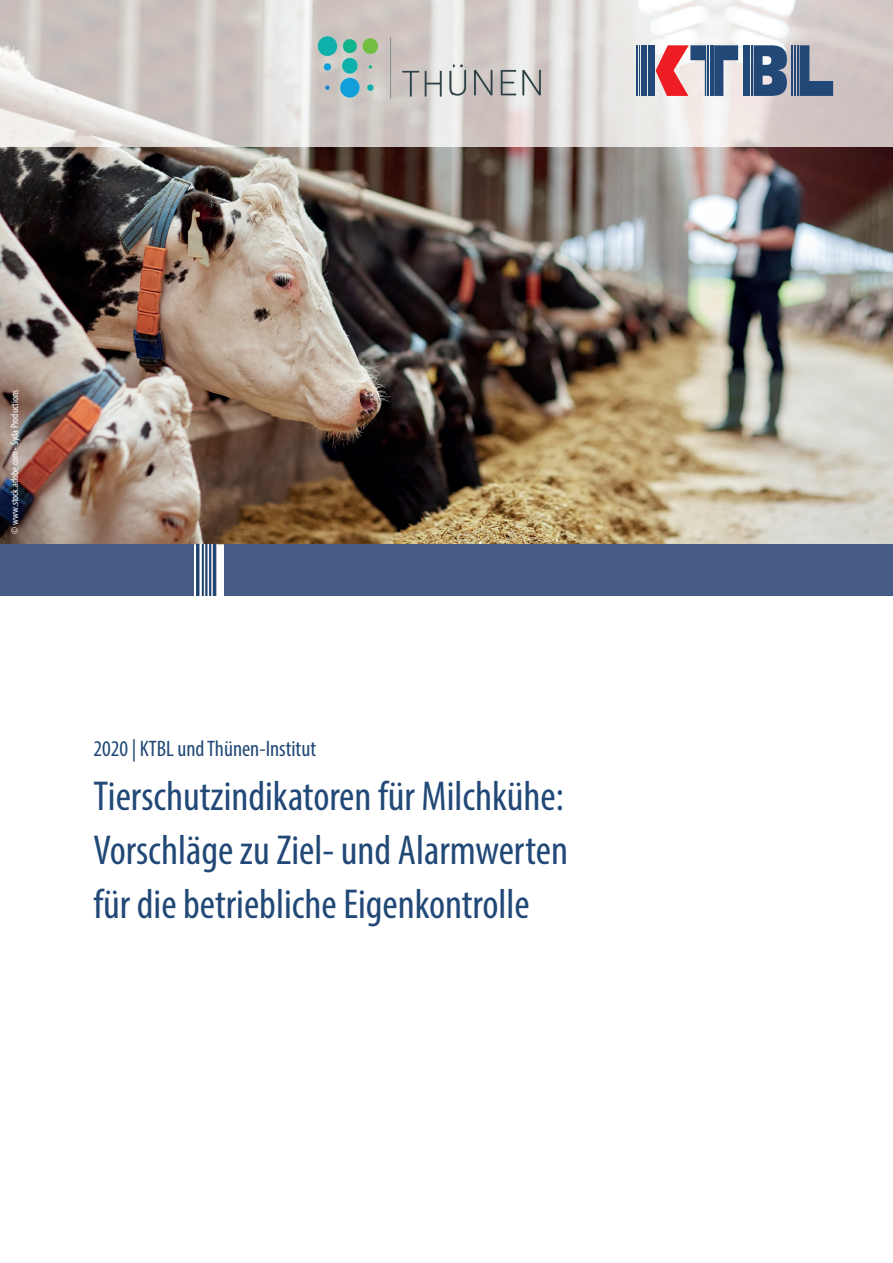
<style>
.page{position:relative;width:893px;height:1263px;background:#fff}
.page>*{position:absolute;margin:0;border:0;box-sizing:border-box;transform-origin:0 0}
.t1{font:condensed 42px/54px "Myriad Pro";color:#214876;text-align:justify}
.t2{font:condensed 22.5px "Myriad Pro";color:#214876}
.t3{font:condensed 10.5px "Myriad Pro";color:#fff}
</style>
<div class="page">
<img style="left:0;top:147px;width:893px;height:397px">
<img style="left:0;top:0;width:315px;height:147px">
<img style="left:315px;top:0;width:578px;height:49px">
<img style="left:550px;top:49px;width:343px;height:98px">
<svg style="left:656px;top:45px;width:50px;height:51px;background:#da8a90"></svg>
<hr style="left:707px;top:45px;width:2px;height:51px;background:#214876">
<hr style="left:710px;top:45px;width:1px;height:51px;background:#214876">
<hr style="left:712px;top:45px;width:1px;height:51px;background:#214876">
<svg style="left:714px;top:45px;width:24px;height:51px"></svg>
<hr style="left:791px;top:45px;width:1px;height:51px;background:#214876">
<hr style="left:794px;top:45px;width:2px;height:51px;background:#214876">
<hr style="left:797px;top:45px;width:1px;height:51px;background:#214876">
<svg style="left:800px;top:45px;width:33px;height:51px;background:#7a879d"></svg>
<hr style="left:743px;top:45px;width:2px;height:51px;background:#214876">
<hr style="left:747px;top:45px;width:1px;height:51px;background:#214876">
<svg style="left:754px;top:45px;width:33px;height:51px;background:#416187"></svg>
<hr style="left:749px;top:45px;width:1px;height:51px;background:#214876">
<hr style="left:751px;top:45px;width:1px;height:51px;background:#214876">
<hr style="left:636px;top:45px;width:2px;height:51px;background:#214876">
<hr style="left:639px;top:45px;width:1px;height:51px;background:#214876">
<hr style="left:641px;top:45px;width:1px;height:51px;background:#214876">
<hr style="left:643px;top:45px;width:1px;height:51px;background:#214876">
<hr style="left:645px;top:45px;width:2px;height:51px;background:#214876">
<div style="left:648px;top:45px;width:7px;height:51px;background:#214876"></div>
<div style="left:225px;top:544px;width:668px;height:51px;background:#465c84"></div>
<div style="left:0;top:544px;width:193px;height:51px;background:#465c84"></div>
<img style="left:196px;top:544px;width:20px;height:51px">
<img style="left:309px;top:3px;width:241px;height:147px">
<p class="t3" style="left:8px;top:534px;width:146px;rotate:-90deg">© www.stock.adobe.com - Syda Productions</p>
<p class="t2" style="left:94px;top:735px;width:224px">2020 | KTBL und Thünen-Institut</p>
<p class="t1" style="left:94px;top:768px;width:476px">Tierschutzindikatoren für Milchkühe:<br>Vorschläge zu Ziel- und Alarmwerten für die betriebliche Eigenkontrolle</p>
</div>
